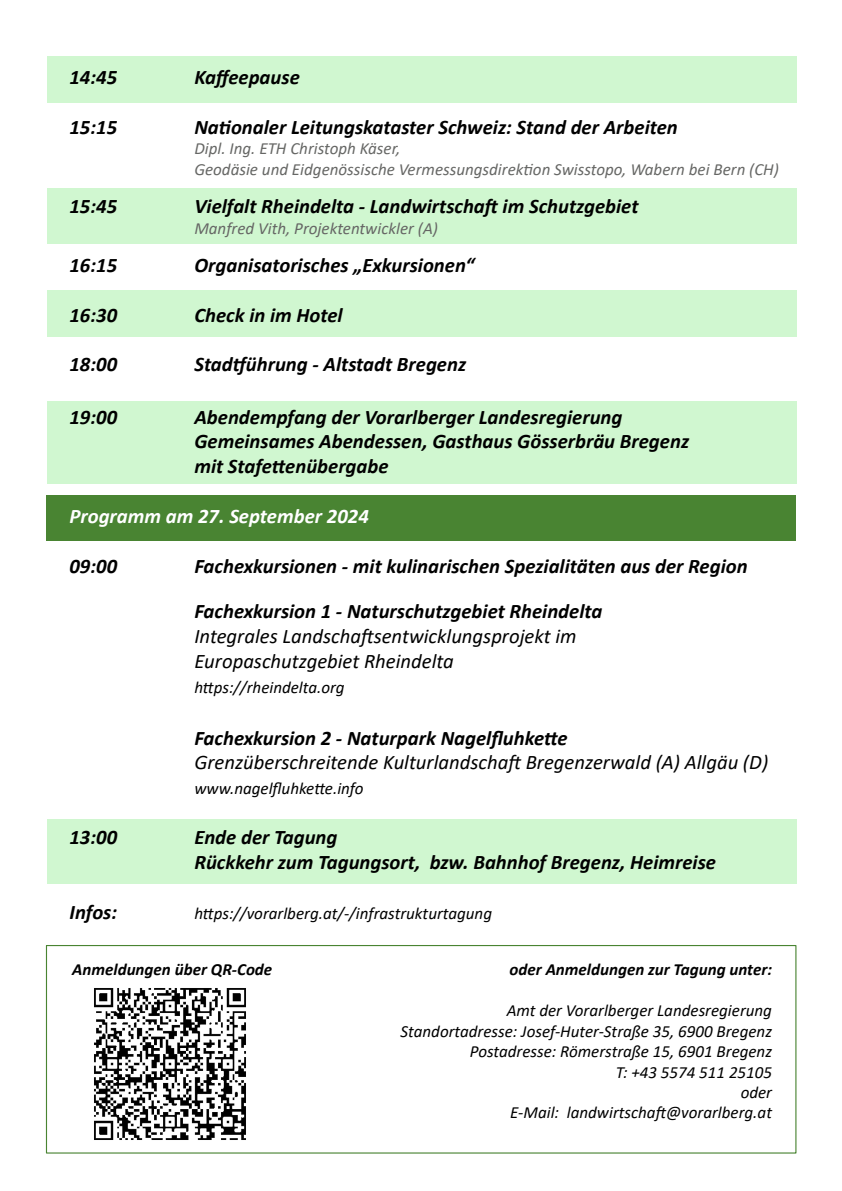
<style>
.page{position:relative;width:842px;height:1191px;background:#fff}
.page>*{position:absolute;margin:0;border:0;box-sizing:border-box;transform-origin:0 0}
.t1{font:italic 700 20.8px/24.8px "Calibri";color:#000}
.t2{font:italic 20.8px/24.8px "Calibri";color:#000}
.t3{font:italic 700 20.8px "Calibri";color:#fff}
.t4{font:italic 17px/20.4px "Calibri";color:#000;text-align:right}
.t5{font:italic 17px/20.4px "Calibri";color:#666765}
.t6{font:italic 700 17px "Calibri";color:#000}
.t7{font:italic 17px "Calibri";color:#666665}
</style>
<div class="page">
<div style="left:46px;top:495px;width:750px;height:46px;background:#498432"></div>
<div style="left:46px;top:945px;width:750px;height:208px;border:1px solid #498432"></div>
<div style="left:47px;top:188px;width:749px;height:55px;background:#d0f7d0"></div>
<div style="left:47px;top:290px;width:749px;height:46px;background:#d0f7d0"></div>
<div style="left:47px;top:401px;width:749px;height:83px;background:#d0f7d0"></div>
<div style="left:47px;top:820px;width:749px;height:64px;background:#d0f7d0"></div>
<div style="left:47px;top:57px;width:749px;height:46px;background:#d0f7d0"></div>
<img style="left:94px;top:988px;width:152px;height:152px">
<p class="t1" style="left:69px;top:64px;width:49px">14:45</p>
<p class="t1" style="left:194px;top:64px;width:107px">Kaffeepause</p>
<p class="t1" style="left:69px;top:114px;width:49px">15:15</p>
<p class="t1" style="left:194px;top:114px;width:485px">Nationaler Leitungskataster Schweiz: Stand der Arbeiten</p>
<p class="t5" style="left:194px;top:138px;width:586px">Dipl. Ing. ETH Christoph Käser,<br>Geodäsie und Eidgenössische Vermessungsdirektion Swisstopo, Wabern bei Bern (CH)</p>
<p class="t1" style="left:69px;top:193px;width:49px">15:45</p>
<p class="t1" style="left:194px;top:193px;width:446px">Vielfalt Rheindelta - Landwirtschaft im Schutzgebiet</p>
<p class="t7" style="left:194px;top:216px;width:245px">Manfred Vith, Projektentwickler (A)</p>
<p class="t1" style="left:69px;top:252px;width:49px">16:15</p>
<p class="t1" style="left:194px;top:252px;width:282px">Organisatorisches „Exkursionen“</p>
<p class="t1" style="left:69px;top:302px;width:49px">16:30</p>
<p class="t1" style="left:194px;top:302px;width:150px">Check in im Hotel</p>
<p class="t1" style="left:69px;top:351px;width:49px">18:00</p>
<p class="t1" style="left:194px;top:351px;width:273px">Stadtführung - Altstadt Bregenz</p>
<p class="t1" style="left:69px;top:403px;width:49px">19:00</p>
<p class="t1" style="left:194px;top:403px;width:496px">Abendempfang der Vorarlberger Landesregierung<br>Gemeinsames Abendessen, Gasthaus Gösserbräu Bregenz mit Stafettenübergabe</p>
<p class="t3" style="left:69px;top:501px;width:301px">Programm am 27. September 2024</p>
<p class="t1" style="left:69px;top:552px;width:49px">09:00</p>
<p class="t1" style="left:194px;top:542px;width:555px;line-height:45.2px">Fachexkursionen - mit kulinarischen Spezialitäten aus der Region<br>Fachexkursion 1 - Naturschutzgebiet Rheindelta</p>
<p class="t2" style="left:194px;top:622px;width:384px">Integrales Landschaftsentwicklungsprojekt im<br>Europaschutzgebiet Rheindelta</p>
<p class="t4" style="left:194px;top:676px;width:152px">https://rheindelta.org</p>
<p class="t1" style="left:194px;top:724px;width:375px">Fachexkursion 2 - Naturpark Nagelfluhkette</p>
<p class="t2" style="left:194px;top:749px;width:575px">Grenzüberschreitende Kulturlandschaft Bregenzerwald (A) Allgäu (D)</p>
<p class="t4" style="left:194px;top:777px;width:171px">www.nagelfluhkette.info</p>
<p class="t1" style="left:69px;top:824px;width:49px">13:00</p>
<p class="t1" style="left:194px;top:824px;width:523px">Ende der Tagung<br>Rückkehr zum Tagungsort, bzw. Bahnhof Bregenz, Heimreise</p>
<p class="t1" style="left:69px;top:898px;width:49px">Infos:</p>
<p class="t4" style="left:194px;top:902px;width:299px">https://vorarlberg.at/-/infrastrukturtagung</p>
<p class="t6" style="left:72px;top:957px;width:202px">Anmeldungen über QR-Code</p>
<p class="t6" style="left:509px;top:957px;width:264px">oder Anmeldungen zur Tagung unter:</p>
<p class="t4" style="left:401px;top:999px;width:373px">Amt der Vorarlberger Landesregierung Standortadresse: Josef-Huter-Straße 35, 6900 Bregenz Postadresse: Römerstraße 15, 6901 Bregenz<br>T: +43 5574 511 25105<br>oder<br>E-Mail: landwirtschaft@vorarlberg.at</p>
</div>
